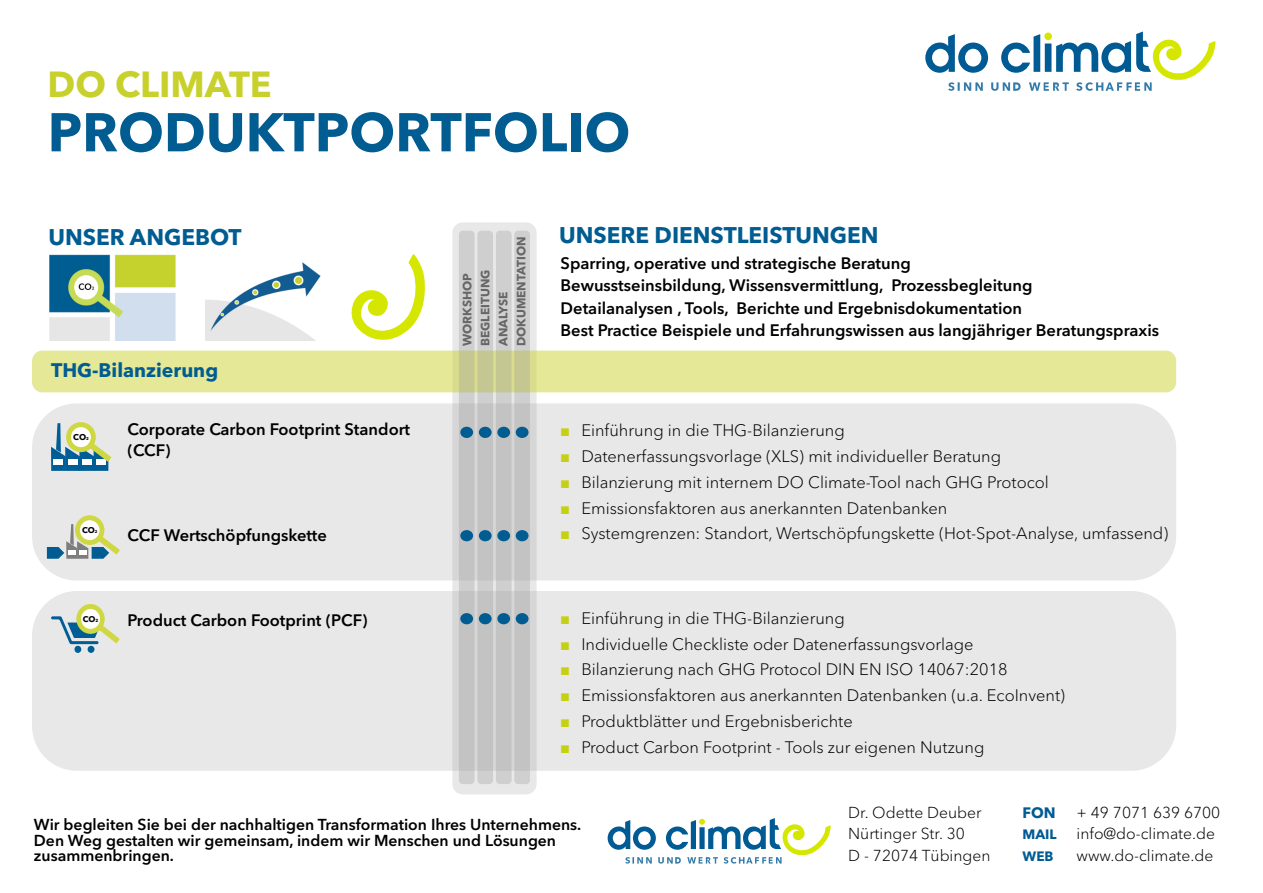
<style>
.page{position:relative;width:1263px;height:893px;background:#fff}
.page>*{position:absolute;margin:0;border:0;box-sizing:border-box;transform-origin:0 0}
.t1{font:700 54px "Avenir Next LT Pro";color:#005c91}
.t2{font:700 36px "Avenir Next LT Pro";color:#c8d12b}
.t3{font:700 22.5px "Avenir Next LT Pro";color:#005c91}
.t4{font:700 19.5px "Avenir Next LT Pro";color:#005c91}
.t5{font:300 16.5px "Avenir Next LT Pro";color:#000}
.t6{font:600 16.5px/22.5px "Avenir Next LT Pro";color:#000}
.t7{font:600 15.75px/15.8px "Avenir Next LT Pro";color:#000}
.t8{font:300 15.75px/21.3px "Avenir Next LT Pro";color:#000}
.t9{font:700 15px "Avenir Next LT Pro";color:#005b94}
.t10{font:700 13.5px "Avenir Next LT Pro";color:#005b94}
.t11{font:700 12px/18px "Avenir Next LT Pro";color:#666}
.t12{font:700 8.4px "Avenir Next LT Pro";color:#000}
.t13{font:700 8.25px "Avenir Next LT Pro";color:#000}
.s1{font-size:4.2px}
.s2{font-size:4.5px}
.s3{font-family:"Arial";font-weight:400;color:#c5d010}
</style>
<div class="page">
<div style="left:452px;top:222px;width:85px;height:572px;background:#e8e8e8;border-radius:10px"></div>
<div style="left:32px;top:403px;width:1144px;height:177px;background:#e8e8e8;border-radius:44px"></div>
<div style="left:32px;top:351px;width:1144px;height:41px;background:#e4e897;border-radius:10px"></div>
<div style="left:32px;top:591px;width:1144px;height:180px;background:#e8e8e8;border-radius:45px"></div>
<div style="left:477px;top:231px;width:16px;height:553px;background:#9d9c9c;border-radius:4px;opacity:.33"></div>
<div style="left:459px;top:231px;width:15px;height:553px;background:#9d9c9c;border-radius:4px;opacity:.33"></div>
<div style="left:496px;top:231px;width:16px;height:553px;background:#9d9c9c;border-radius:4px;opacity:.33"></div>
<div style="left:514px;top:231px;width:16px;height:553px;background:#9d9c9c;border-radius:4px;opacity:.33"></div>
<div style="left:460px;top:530px;width:13px;height:11px;background:#005c91;border-radius:50%"></div>
<div style="left:479px;top:530px;width:13px;height:11px;background:#005c91;border-radius:50%"></div>
<div style="left:497px;top:530px;width:13px;height:11px;background:#005c91;border-radius:50%"></div>
<div style="left:516px;top:530px;width:12px;height:11px;background:#005c91;border-radius:50%"></div>
<div style="left:460px;top:613px;width:13px;height:11px;background:#005c91;border-radius:50%"></div>
<div style="left:479px;top:613px;width:13px;height:11px;background:#005c91;border-radius:50%"></div>
<div style="left:497px;top:613px;width:13px;height:11px;background:#005c91;border-radius:50%"></div>
<div style="left:516px;top:613px;width:12px;height:11px;background:#005c91;border-radius:50%"></div>
<div style="left:460px;top:427px;width:13px;height:11px;background:#005c91;border-radius:50%"></div>
<div style="left:479px;top:427px;width:13px;height:11px;background:#005c91;border-radius:50%"></div>
<div style="left:497px;top:427px;width:13px;height:11px;background:#005c91;border-radius:50%"></div>
<div style="left:516px;top:427px;width:12px;height:11px;background:#005c91;border-radius:50%"></div>
<svg style="left:51px;top:422px;width:61px;height:49px"></svg>
<svg style="left:47px;top:515px;width:73px;height:44px"></svg>
<div style="left:88px;top:646px;width:6px;height:7px;background:#005e96;border-radius:50%"></div>
<div style="left:74px;top:646px;width:7px;height:7px;background:#005e96;border-radius:50%"></div>
<svg style="left:51px;top:604px;width:69px;height:40px"></svg>
<svg style="left:925px;top:32px;width:290px;height:59px"></svg>
<svg style="left:608px;top:818px;width:223px;height:46px"></svg>
<svg style="left:351px;top:254px;width:74px;height:86px"></svg>
<img style="left:50px;top:254px;width:126px;height:86px">
<img style="left:206px;top:262px;width:115px;height:79px">
<h2 class="t2" style="left:48px;top:70px;width:226px">DO CLIMATE</h2>
<h1 class="t1" style="left:48px;top:110px;width:584px">PRODUKTPORTFOLIO</h1>
<h3 class="t3" style="left:48px;top:228px;width:195px">UNSER ANGEBOT</h3>
<p class="t4" style="left:51px;top:363px;width:169px">THG-Bilanzierung</p>
<p class="t12" style="left:73px;top:434px;width:17px">CO<span class="s1">2</span></p>
<p class="t13" style="left:82px;top:527px;width:17px">CO<span class="s1">2</span></p>
<p class="t13" style="left:83px;top:616px;width:17px">CO<span class="s2">2</span></p>
<p class="t6" style="left:128px;top:420px;width:284px;line-height:21.3px">Corporate Carbon Footprint Standort (CCF)</p>
<p class="t6" style="left:128px;top:526px;width:201px">CCF Wertschöpfungskette</p>
<p class="t6" style="left:128px;top:611px;width:241px">Product Carbon Footprint (PCF)</p>
<p class="t11" style="left:459px;top:346px;width:111px;rotate:-90deg">WORKSHOP<br>BEGLEITUNG<br>ANALYSE<br>DOKUMENTATION</p>
<h3 class="t3" style="left:559px;top:226px;width:321px">UNSERE DIENSTLEISTUNGEN</h3>
<p class="t6" style="left:561px;top:253px;width:600px">Sparring, operative und strategische Beratung<br>Bewusstseinsbildung, Wissensvermittlung, Prozessbegleitung<br>Detailanalysen , Tools, Berichte und Ergebnisdokumentation<br>Best Practice Beispiele und Erfahrungswissen aus langjähriger Beratungspraxis</p>
<p class="t5" style="left:560px;top:424px;width:286px"><span class="s3">■</span> Einführung in die THG-Bilanzierung</p>
<p class="t5" style="left:560px;top:449px;width:443px"><span class="s3">■</span> Datenerfassungsvorlage (XLS) mit individueller Beratung</p>
<p class="t5" style="left:560px;top:475px;width:490px"><span class="s3">■</span> Bilanzierung mit internem DO Climate-Tool nach GHG Protocol</p>
<p class="t5" style="left:560px;top:501px;width:389px"><span class="s3">■</span> Emissionsfaktoren aus anerkannten Datenbanken</p>
<p class="t5" style="left:560px;top:527px;width:610px"><span class="s3">■</span> Systemgrenzen: Standort, Wertschöpfungskette (Hot-Spot-Analyse, umfassend)</p>
<p class="t5" style="left:560px;top:611px;width:286px"><span class="s3">■</span> Einführung in die THG-Bilanzierung</p>
<p class="t5" style="left:560px;top:637px;width:415px"><span class="s3">■</span> Individuelle Checkliste oder Datenerfassungsvorlage</p>
<p class="t5" style="left:560px;top:663px;width:449px"><span class="s3">■</span> Bilanzierung nach GHG Protocol DIN EN ISO 14067:2018</p>
<p class="t5" style="left:560px;top:689px;width:507px"><span class="s3">■</span> Emissionsfaktoren aus anerkannten Datenbanken (u.a. EcoInvent)</p>
<p class="t5" style="left:560px;top:714px;width:294px"><span class="s3">■</span> Produktblätter und Ergebnisberichte</p>
<p class="t5" style="left:560px;top:740px;width:426px"><span class="s3">■</span> Product Carbon Footprint - Tools zur eigenen Nutzung</p>
<p class="t7" style="left:34px;top:818px;width:549px">Wir begleiten Sie bei der nachhaltigen Transformation Ihres Unternehmens.<br>Den Weg gestalten wir gemeinsam, indem wir Menschen und Lösungen zusammenbringen.</p>
<p class="t8" style="left:848px;top:803px;width:144px">Dr. Odette Deuber<br>Nürtinger Str. 30<br>D - 72074 Tübingen</p>
<p class="t9" style="left:1022px;top:807px;width:35px">FON</p>
<p class="t8" style="left:1076px;top:803px;width:145px">+ 49 7071 639 6700</p>
<p class="t10" style="left:1022px;top:829px;width:36px">MAIL</p>
<p class="t8" style="left:1076px;top:824px;width:140px">info@do-climate.de</p>
<p class="t10" style="left:1022px;top:850px;width:33px">WEB</p>
<p class="t8" style="left:1076px;top:846px;width:138px">www.do-climate.de</p>
</div>
